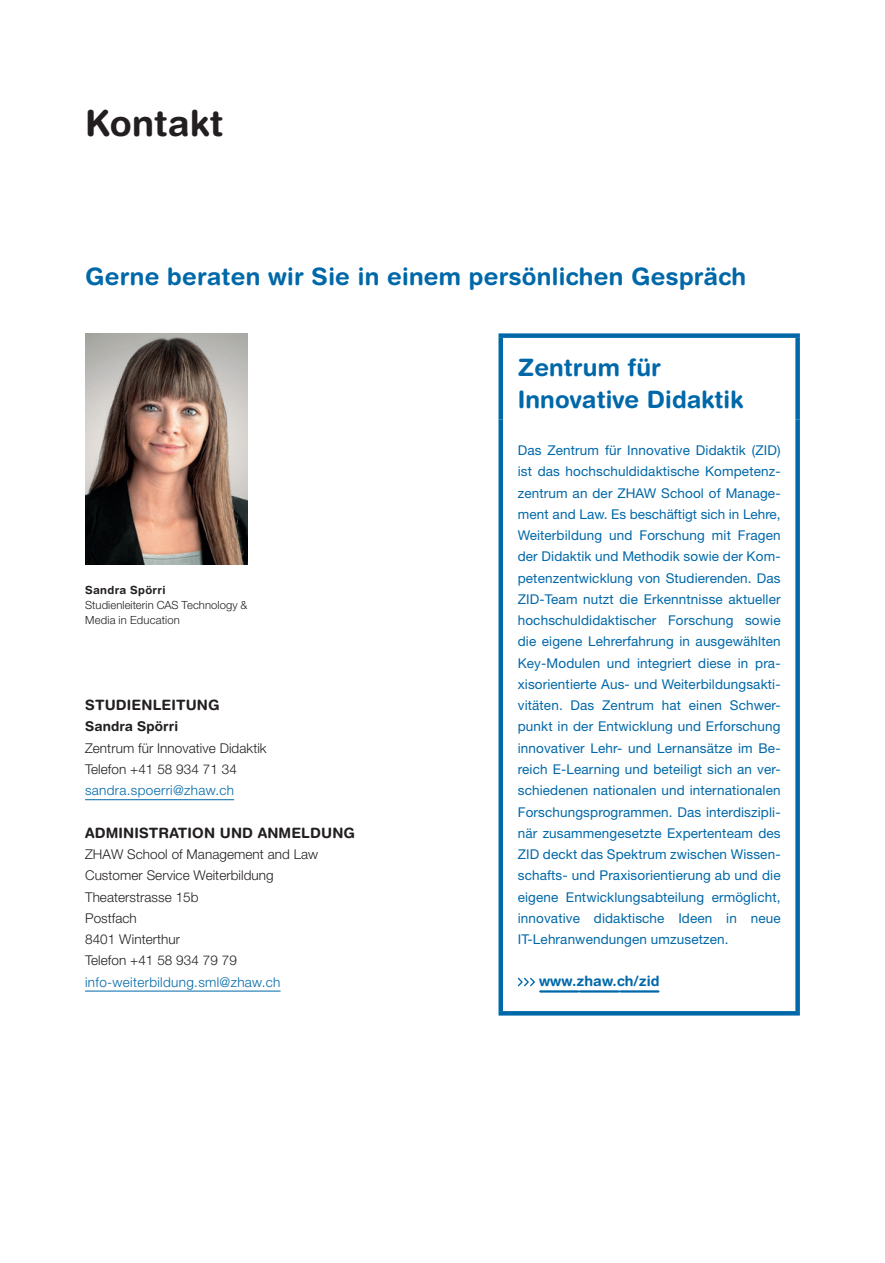
<style>
.page{position:relative;width:885px;height:1263px;background:#fff}
.page>*{position:absolute;margin:0;border:0;box-sizing:border-box;transform-origin:0 0}
.t1{font:700 36px "Helvetica Rounded LT Std";letter-spacing:.005em;color:#231f20}
.t2{font:700 24px/31.5px "Helvetica Rounded LT Std";letter-spacing:.01em;color:#0068a9}
.t3{font:700 14.25px "Helvetica Rounded LT Std";letter-spacing:.01em;color:#231f20}
.t4{font:700 14.25px "Helvetica Rounded LT Std";letter-spacing:.005em;color:#0068a9}
.t5{font:13.5px/21.3px "Helvetica Neue LT Pro";letter-spacing:.01em;color:#0068a9;text-align:justify}
.t6{font:300 13.5px/21.3px "Helvetica Neue LT Pro";letter-spacing:.005em;color:#231f20}
.t7{font:300 13.5px "Helvetica Neue LT Pro";letter-spacing:.025em;color:#0068a9}
.t8{font:700 13.5px "Helvetica Rounded LT Std";letter-spacing:.005em;color:#231f20}
.t9{font:300 11.25px/15px "Helvetica Neue LT Pro";letter-spacing:.01em;color:#231f20}
.t10{font:700 11.25px "Helvetica Rounded LT Std";letter-spacing:.03em;color:#231f20}
</style>
<div class="page">
<img style="left:85px;top:333px;width:163px;height:231px">
<div style="left:498px;top:333px;width:301px;height:5px;background:#0068a9"></div>
<div style="left:498px;top:338px;width:5px;height:82px;background:#0068a9"></div>
<svg style="left:795px;top:338px;width:4px;height:82px"></svg>
<div style="left:498px;top:420px;width:5px;height:591px;background:#0068a9"></div>
<svg style="left:795px;top:420px;width:4px;height:591px;background:#1976b1"></svg>
<svg style="left:498px;top:1011px;width:301px;height:4px"></svg>
<svg style="left:517px;top:977px;width:141px;height:15px"></svg>
<hr style="left:85px;top:799px;width:149px;height:1px;background:#0068a9">
<hr style="left:85px;top:991px;width:195px;height:1px;background:#0068a9">
<h1 class="t1" style="left:85px;top:101px;width:140px">Kontakt</h1>
<h2 class="t2" style="left:85px;top:260px;width:662px">Gerne beraten wir Sie in einem persönlichen Gespräch</h2>
<p class="t10" style="left:85px;top:583px;width:82px">Sandra Spörri</p>
<p class="t9" style="left:85px;top:597px;width:164px">Studienleiterin CAS Technology &amp;<br>Media in Education</p>
<p class="t3" style="left:85px;top:696px;width:136px">STUDIENLEITUNG</p>
<p class="t8" style="left:85px;top:718px;width:94px">Sandra Spörri</p>
<p class="t6" style="left:85px;top:737px;width:183px">Zentrum für Innovative Didaktik<br>Telefon +41 58 934 71 34</p>
<p class="t7" style="left:85px;top:782px;width:150px">sandra.spoerri@zhaw.ch</p>
<p class="t3" style="left:85px;top:824px;width:271px">ADMINISTRATION UND ANMELDUNG</p>
<p class="t6" style="left:85px;top:843px;width:234px">ZHAW School of Management and Law<br>Customer Service Weiterbildung<br>Theaterstrasse 15b<br>Postfach<br>8401 Winterthur<br>Telefon +41 58 934 79 79</p>
<p class="t7" style="left:85px;top:973px;width:197px">info-weiterbildung.sml@zhaw.ch</p>
<h2 class="t2" style="left:517px;top:351px;width:227px">Zentrum für<br>Innovative Didaktik</h2>
<p class="t5" style="left:517px;top:439px;width:264px">Das Zentrum für Innovative Didaktik (ZID) ist das hochschuldidaktische Kompetenz&shy;zentrum an der ZHAW School of Manage&shy;ment and Law. Es beschäftigt sich in Lehre, Weiterbildung und Forschung mit Fragen der Didaktik und Methodik sowie der Kom&shy;petenzentwicklung von Studierenden. Das ZID-Team nutzt die Erkenntnisse aktueller hochschuldidaktischer Forschung sowie die eigene Lehrerfahrung in ausgewählten Key-Modulen und integriert diese in pra&shy;xisorientierte Aus- und Weiterbildungsakti&shy;vitäten. Das Zentrum hat einen Schwer&shy;punkt in der Entwicklung und Erforschung innovativer Lehr- und Lernansätze im Be&shy;reich E-Learning und beteiligt sich an ver&shy;schiedenen nationalen und internationalen Forschungsprogrammen. Das interdiszipli&shy;när zusammengesetzte Expertenteam des ZID deckt das Spektrum zwischen Wissen&shy;schafts- und Praxisorientierung ab und die eigene Entwicklungsabteilung ermöglicht, innovative didaktische Ideen in neue IT-Lehranwendungen umzusetzen.</p>
<p class="t4" style="left:539px;top:972px;width:122px">www.zhaw.ch/zid</p>
</div>
